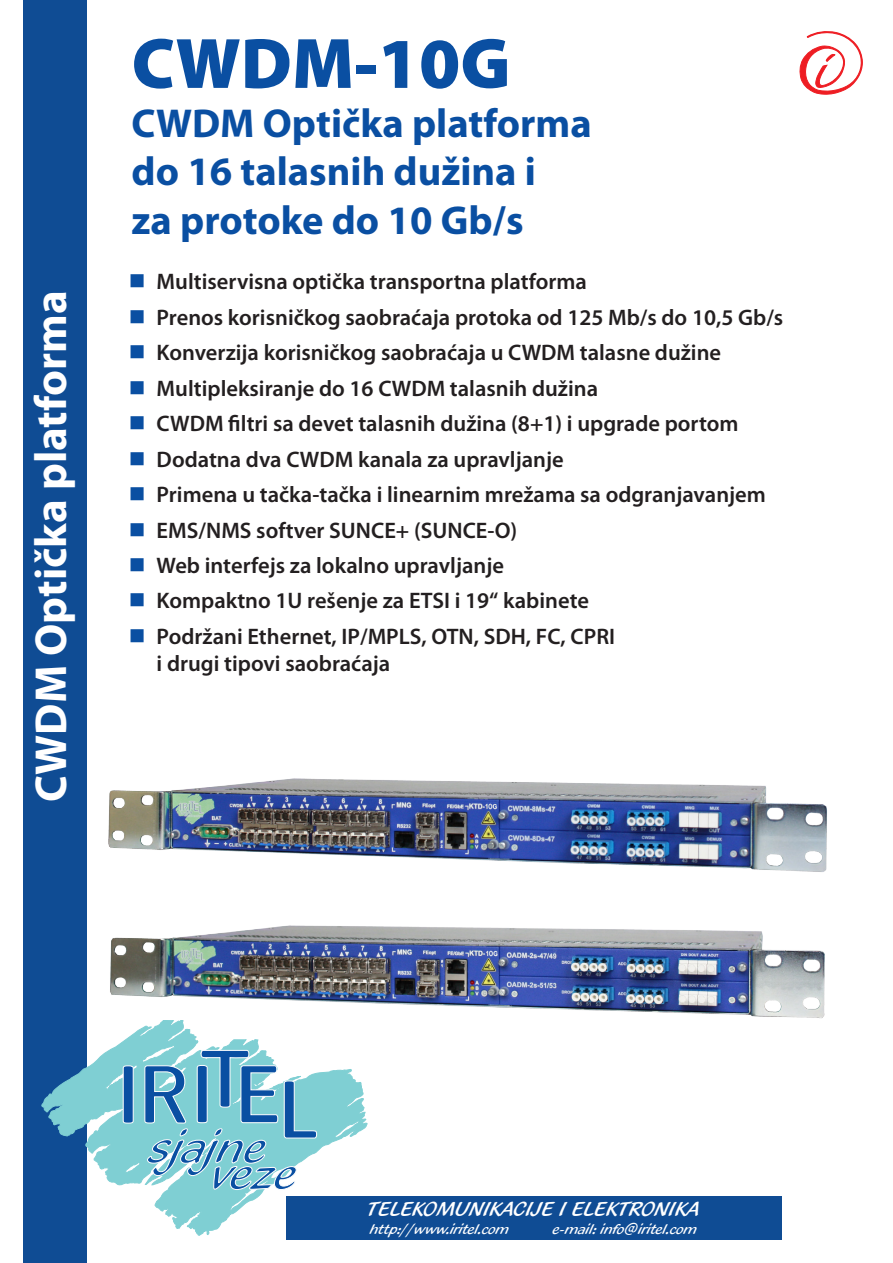
<style>
.page{position:relative;width:893px;height:1263px;background:#fff}
.page>*{position:absolute;margin:0;border:0;box-sizing:border-box;transform-origin:0 0}
.Naziv{font:900 72px "Myriad Pro";color:#0a4fa2}
.Sidebar{font:700 45px "Myriad Pro";color:#fff}
.Naziv-tekst{font:700 40.5px/48.6px "Myriad Pro";color:#0a4fa2}
.bulet-prva-engleska{font:600 22.5px/27px "Myriad Pro";color:#231f20}
.Firma1{font:21px "Blacklight D";color:#fff}
.Firma2{font:15px "Blacklight D";color:#fff}
</style>
<div class="page">
<div style="left:23px;top:0;width:63px;height:1263px;background:#0f4c94"></div>
<div style="left:286px;top:1196px;width:496px;height:44px;background:#0f4c94"></div>
<svg style="left:799px;top:31px;width:63px;height:64px"></svg>
<svg style="left:41px;top:1020px;width:327px;height:216px"></svg>
<svg style="left:123px;top:1065px;width:11px;height:59px"></svg>
<svg style="left:144px;top:1050px;width:173px;height:140px;background:#81bcd1"></svg>
<img style="left:106px;top:778px;width:721px;height:247px">
<p class="Sidebar" style="left:22px;top:802px;width:513px;rotate:-90deg">CWDM Optička platforma</p>
<p class="Naziv" style="left:132px;top:23px;width:380px">CWDM-10G</p>
<p class="Naziv-tekst" style="left:132px;top:97px;width:462px">CWDM Optička platforma do 16 talasnih dužina i<br>za protoke do 10 Gb/s</p>
<p class="bulet-prva-engleska" style="left:157px;top:268px;width:432px">Multiservisna optička transportna platforma</p>
<p class="bulet-prva-engleska" style="left:157px;top:303px;width:628px">Prenos korisničkog saobraćaja protoka od 125 Mb/s do 10,5 Gb/s</p>
<p class="bulet-prva-engleska" style="left:157px;top:338px;width:566px">Konverzija korisničkog saobraćaja u CWDM talasne dužine</p>
<p class="bulet-prva-engleska" style="left:157px;top:374px;width:443px">Multipleksiranje do 16 CWDM talasnih dužina</p>
<p class="bulet-prva-engleska" style="left:157px;top:409px;width:583px">CWDM filtri sa devet talasnih dužina (8+1) i upgrade portom</p>
<p class="bulet-prva-engleska" style="left:157px;top:445px;width:409px">Dodatna dva CWDM kanala za upravljanje</p>
<p class="bulet-prva-engleska" style="left:157px;top:480px;width:611px">Primena u tačka-tačka i linearnim mrežama sa odgranjavanjem</p>
<p class="bulet-prva-engleska" style="left:157px;top:516px;width:362px">EMS/NMS softver SUNCE+ (SUNCE-O)</p>
<p class="bulet-prva-engleska" style="left:157px;top:551px;width:349px">Web interfejs za lokalno upravljanje</p>
<p class="bulet-prva-engleska" style="left:157px;top:587px;width:434px">Kompaktno 1U rešenje za ETSI i 19“ kabinete</p>
<p class="bulet-prva-engleska" style="left:157px;top:622px;width:460px">Podržani Ethernet, IP/MPLS, OTN, SDH, FC, CPRI i drugi tipovi saobraćaja</p>
<p class="Firma1" style="left:367px;top:1196px;width:335px">TELEKOMUNIKACIJE I ELEKTRONIKA</p>
<p class="Firma2" style="left:370px;top:1220px;width:140px">http://www.iritel.com</p>
<p class="Firma2" style="left:553px;top:1220px;width:146px">e-mail: info@iritel.com</p>
</div>
